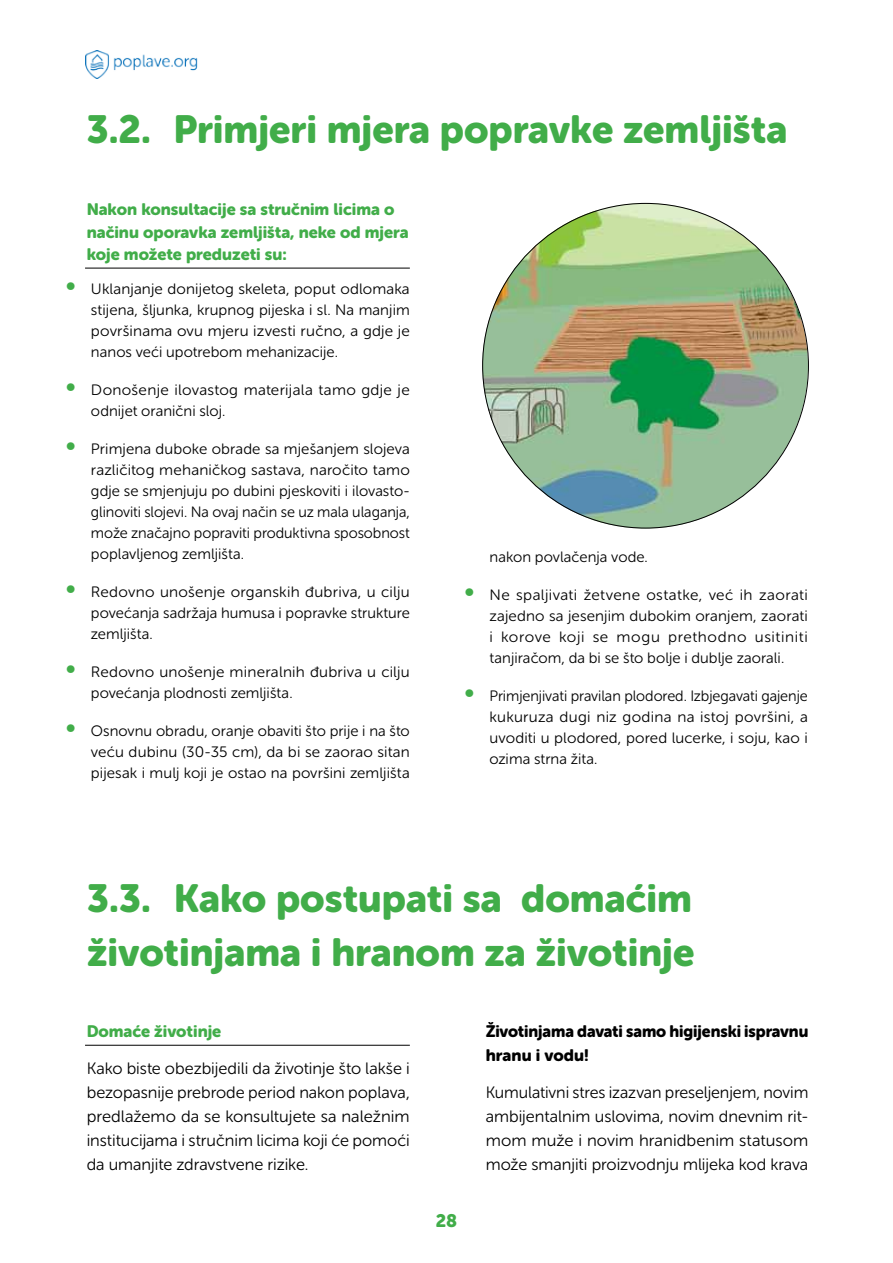
<style>
.page{position:relative;width:893px;height:1263px;background:#fff}
.page>*{position:absolute;margin:0;border:0;box-sizing:border-box;transform-origin:0 0}
.t1{font:39px/54px "Museo Sans Rounded 900";color:#41ad49}
.t2{font:18px "Museo Sans Rounded 900";color:#41ad49}
.t3{font:16.5px/24px "Museo Sans Rounded 300";color:#000;text-align:justify}
.t4{font:16.5px/22.5px "Museo Sans Rounded 900";color:#41ad49}
.t5{font:16.5px/24px "Museo Sans Rounded 900";letter-spacing:-.005em;color:#000}
.t6{font:15px/21px "Museo Sans Rounded 300";letter-spacing:.005em;color:#000;text-align:justify}
.s1{font-size:27px;color:#41ad49}
</style>
<div class="page">
<img style="left:85px;top:51px;width:112px;height:27px">
<img style="left:482px;top:203px;width:326px;height:325px;border-radius:163px">
<hr style="left:85px;top:268px;width:325px;height:1px;background:#000">
<hr style="left:85px;top:1045px;width:325px;height:1px;background:#000">
<h1 class="t1" style="left:87px;top:103px;width:702px">3.2. Primjeri mjera popravke zemljišta</h1>
<p class="t4" style="left:87px;top:198px;width:323px">Nakon konsultacije sa stručnim licima o načinu oporavka zemljišta, neke od mjera koje možete preduzeti su:</p>
<p class="t6" style="left:91px;top:279px;width:320px;text-indent:-26px"><span class="s1">•</span> Uklanjanje donijetog skeleta, poput odlomaka stijena, šljunka, krupnog pijeska i sl. Na manjim površinama ovu mjeru izvesti ručno, a gdje je nanos veći upotrebom mehanizacije.</p>
<p class="t6" style="left:91px;top:380px;width:320px;text-indent:-26px"><span class="s1">•</span> Donošenje ilovastog materijala tamo gdje je odnijet oranični sloj.</p>
<p class="t6" style="left:91px;top:439px;width:320px;text-indent:-26px"><span class="s1">•</span> Primjena duboke obrade sa mješanjem slojeva različitog mehaničkog sastava, naročito tamo gdje se smjenjuju po dubini pjeskoviti i ilovasto&shy;glinoviti slojevi. Na ovaj način se uz mala ulaganja, može značajno popraviti produktivna sposobnost poplavljenog zemljišta.</p>
<p class="t6" style="left:91px;top:582px;width:320px;text-indent:-26px"><span class="s1">•</span> Redovno unošenje organskih đubriva, u cilju povećanja sadržaja humusa i popravke strukture zemljišta.</p>
<p class="t6" style="left:91px;top:662px;width:320px;text-indent:-26px"><span class="s1">•</span> Redovno unošenje mineralnih đubriva u cilju povećanja plodnosti zemljišta.</p>
<p class="t6" style="left:91px;top:721px;width:320px;text-indent:-26px"><span class="s1">•</span> Osnovnu obradu, oranje obaviti što prije i na što veću dubinu (30-35 cm), da bi se zaorao sitan pijesak i mulj koji je ostao na površini zemljišta</p>
<p class="t6" style="left:489px;top:546px;width:160px">nakon povlačenja vode.</p>
<p class="t6" style="left:489px;top:584px;width:320px;text-indent:-26px"><span class="s1">•</span> Ne spaljivati žetvene ostatke, već ih zaorati zajedno sa jesenjim dubokim oranjem, zaorati i korove koji se mogu prethodno usitiniti tanjiračom, da bi se što bolje i dublje zaorali.</p>
<p class="t6" style="left:489px;top:685px;width:320px;text-indent:-26px"><span class="s1">•</span> Primjenjivati pravilan plodored. Izbjegavati gajenje kukuruza dugi niz godina na istoj površini, a uvoditi u plodored, pored lucerke, i soju, kao i ozima strna žita.</p>
<h1 class="t1" style="left:87px;top:871px;width:609px">3.3. Kako postupati sa domaćim životinjama i hranom za životinje</h1>
<p class="t4" style="left:87px;top:1020px;width:136px">Domaće životinje</p>
<p class="t3" style="left:87px;top:1056px;width:325px">Kako biste obezbijedili da životinje što lakše i bezopasnije prebrode period nakon poplava, predlažemo da se konsultujete sa naležnim institucijama i stručnim licima koji će pomoći da umanjite zdravstvene rizike.</p>
<p class="t2" style="left:436px;top:1211px;width:23px">28</p>
<p class="t5" style="left:486px;top:1019px;width:324px">Životinjama davati samo higijenski ispravnu hranu i vodu!</p>
<p class="t3" style="left:486px;top:1080px;width:324px">Kumulativni stres izazvan preseljenjem, novim ambijentalnim uslovima, novim dnevnim rit&shy;mom muže i novim hranidbenim statusom može smanjiti proizvodnju mlijeka kod krava</p>
</div>
